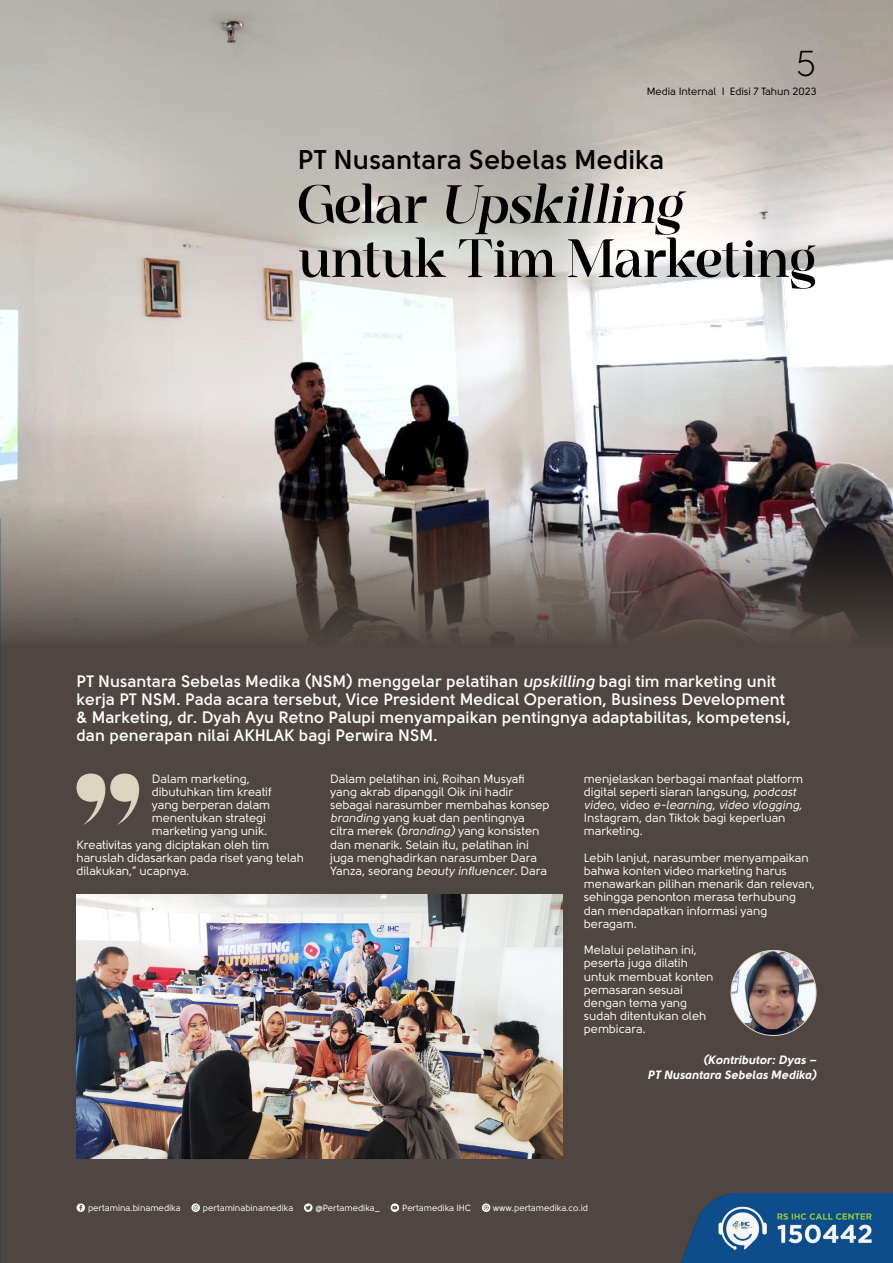
<style>
.page{position:relative;width:893px;height:1263px;background:#4f4641}
.page>*{position:absolute;margin:0;border:0;box-sizing:border-box;transform-origin:0 0}
.t1{font:54px/54px "Sangira";color:#000}
.t2{font:36px "Solomon Sans Book";color:#000}
.t3{font:700 27px "Solomon Sans Semi";color:#000}
.t4{font:700 16.5px/18.1px "Solomon Sans Semi";color:#fff}
.t5{font:12px/13.2px "Solomon";color:#fff}
.t6{font:12px/14.4px "Solomon Sans Bold Italic";color:#fff;text-align:right}
.t7{font:12px "Solomon Sans Normal Italic";color:#fff}
.t8{font:10.5px "Solomon";color:#000}
.t9{font:9px "Solomon";color:#fff}
.s1{font-style:italic}
.s2{font-family:"Solomon Sans Semi Bold Italic";font-weight:400}
.s3{font-family:"Solomon Sans Normal Italic"}
.s4{font-family:"Solomon"}
</style>
<div class="page">
<img style="left:77px;top:895px;width:486px;height:264px">
<img style="left:0;top:0;width:893px;height:644px">
<svg style="left:77px;top:773px;width:62px;height:52px"></svg>
<img style="left:731px;top:950px;width:85px;height:85px;border-radius:42px">
<svg style="left:191px;top:1203px;width:9px;height:9px"></svg>
<svg style="left:77px;top:1203px;width:8px;height:9px"></svg>
<svg style="left:482px;top:1203px;width:8px;height:9px"></svg>
<svg style="left:391px;top:1203px;width:8px;height:9px"></svg>
<svg style="left:304px;top:1203px;width:9px;height:9px"></svg>
<img style="left:681px;top:1193px;width:212px;height:70px">
<h2 class="t2" style="left:795px;top:44px;width:23px">5</h2>
<p class="t8" style="left:647px;top:85px;width:171px">Media Internal I Edisi 7 Tahun 2023</p>
<h3 class="t3" style="left:298px;top:144px;width:368px">PT Nusantara Sebelas Medika</h3>
<h1 class="t1" style="left:298px;top:178px;width:520px">G e l a r <span class="s1">Upskilling </span>untuk Tim Marketing</h1>
<p class="t4" style="left:77px;top:672px;width:716px">PT Nusantara Sebelas Medika (NSM) menggelar pelatihan <span class="s2">upskilling</span> bagi tim marketing unit kerja PT NSM. Pada acara tersebut, Vice President Medical Operation, Business Development &amp; Marketing, dr. Dyah Ayu Retno Palupi menyampaikan pentingnya adaptabilitas, kompetensi, dan penerapan nilai AKHLAK bagi Perwira NSM.</p>
<p class="t5" style="left:152px;top:772px;width:99px">Dalam marketing,</p>
<p class="t5" style="left:152px;top:785px;width:121px">dibutuhkan tim kreatif</p>
<p class="t5" style="left:152px;top:798px;width:120px">yang berperan dalam</p>
<p class="t5" style="left:152px;top:811px;width:116px">menentukan strategi</p>
<p class="t5" style="left:152px;top:825px;width:117px">marketing yang unik.</p>
<p class="t5" style="left:77px;top:838px;width:194px">Kreativitas yang diciptakan oleh tim</p>
<p class="t5" style="left:77px;top:851px;width:229px">haruslah didasarkan pada riset yang telah</p>
<p class="t5" style="left:77px;top:864px;width:114px">dilakukan,” ucapnya.</p>
<p class="t5" style="left:330px;top:772px;width:221px">Dalam pelatihan ini, Roihan Musyafi yang akrab dipanggil Oik ini hadir sebagai narasumber membahas konsep <span class="s3">branding</span> yang kuat dan pentingnya citra merek <span class="s3">(branding)</span> yang konsisten dan menarik. Selain itu, pelatihan ini juga menghadirkan narasumber Dara Yanza, seorang <span class="s3">beauty influencer</span>. Dara</p>
<p class="t5" style="left:584px;top:772px;width:221px">menjelaskan berbagai manfaat platform digital seperti siaran langsung, <span class="s3">podcast</span></p>
<p class="t7" style="left:584px;top:798px;width:220px">video, <span class="s4">video</span> e-learning, video vlogging,</p>
<p class="t5" style="left:584px;top:811px;width:203px">Instagram, dan Tiktok bagi keperluan marketing.</p>
<p class="t5" style="left:584px;top:851px;width:232px">Lebih lanjut, narasumber menyampaikan bahwa konten video marketing harus menawarkan pilihan menarik dan relevan, sehingga penonton merasa terhubung dan mendapatkan informasi yang beragam.</p>
<p class="t5" style="left:584px;top:943px;width:131px">Melalui pelatihan ini, peserta juga dilatih untuk membuat konten pemasaran sesuai dengan tema yang sudah ditentukan oleh pembicara.</p>
<p class="t6" style="left:648px;top:1053px;width:170px">(Kontributor: Dyas –<br>PT Nusantara Sebelas Medika)</p>
<p class="t9" style="left:88px;top:1203px;width:94px">pertamina.binamedika</p>
<p class="t9" style="left:203px;top:1203px;width:92px">pertaminabinamedika</p>
<p class="t9" style="left:316px;top:1203px;width:66px">@Pertamedika_</p>
<p class="t9" style="left:402px;top:1203px;width:71px">Pertamedika IHC</p>
<p class="t9" style="left:493px;top:1203px;width:97px">www.pertamedika.co.id</p>
</div>
